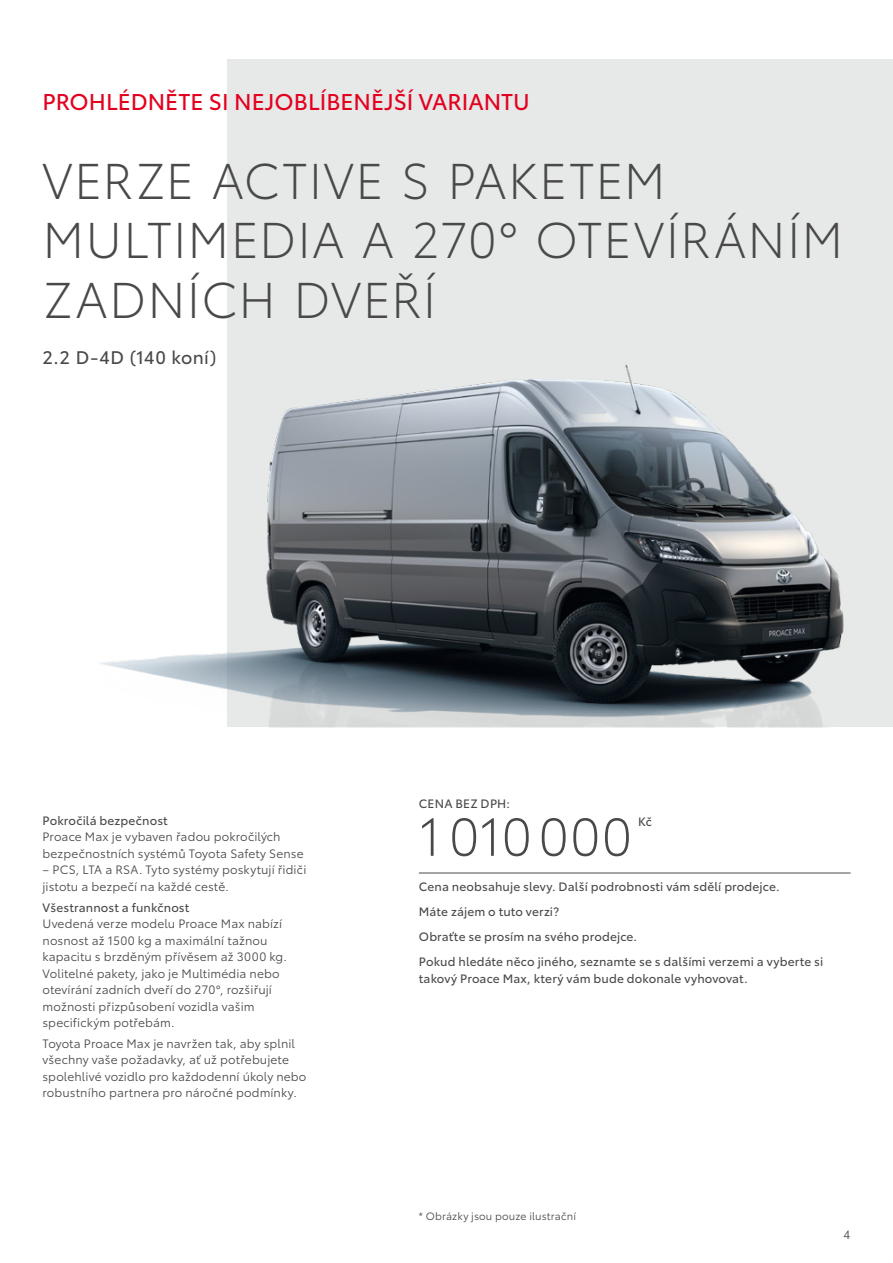
<style>
.page{position:relative;width:893px;height:1263px;background:#fff}
.page>*{position:absolute;margin:0;border:0;box-sizing:border-box;transform-origin:0 0}
.t1{font:300 52.5px "Toyota Type";letter-spacing:.025em;color:#494948}
.t2{font:300 49.5px/59.4px "Toyota Type";letter-spacing:.02em;color:#494948}
.t3{font:22.5px "Toyota Type";color:#e3001f}
.t4{font:18px "Toyota Type";letter-spacing:.015em;color:#494948}
.t5{font:12px/16.5px "Toyota Type";letter-spacing:.01em;color:#494948}
.t6{font:12px/25px "Toyota Type";letter-spacing:.01em;color:#494948}
.t7{font:10.5px "Toyota Type";letter-spacing:.015em;color:#494948}
</style>
<div class="page">
<div style="left:227px;top:60px;width:666px;height:667px;background:#e7e8e8"></div>
<img style="left:100px;top:364px;width:744px;height:363px">
<hr style="left:419px;top:873px;width:431px;height:1px;background:#494948">
<h3 class="t3" style="left:43px;top:86px;width:489px">PROHLÉDNĚTE SI NEJOBLÍBENĚJŠÍ VARIANTU</h3>
<h2 class="t2" style="left:43px;top:148px;width:802px">VERZE ACTIVE S PAKETEM<br>MULTIMEDIA A 270° OTEVÍRÁNÍM<br>ZADNÍCH DVEŘÍ</h2>
<h3 class="t4" style="left:43px;top:344px;width:176px">2.2 D-4D (140 koní)</h3>
<p class="t6" style="left:43px;top:807px;width:127px">Pokročilá bezpečnost</p>
<p class="t5" style="left:43px;top:828px;width:263px">Proace Max je vybaven řadou pokročilých bezpečnostních systémů Toyota Safety Sense</p>
<p class="t5" style="left:43px;top:861px;width:265px">– PCS, LTA a RSA. Tyto systémy poskytují řidiči jistotu a bezpečí na každé cestě.</p>
<p class="t6" style="left:43px;top:894px;width:148px">Všestrannost a funkčnost</p>
<p class="t5" style="left:43px;top:915px;width:246px">Uvedená verze modelu Proace Max nabízí nosnost až 1500 kg a maximální tažnou kapacitu s brzděným přívěsem až 3000 kg.<br>Volitelné pakety, jako je Multimédia nebo otevírání zadních dveří do 270°, rozšiřují možnosti přizpůsobení vozidla vašim specifickým potřebám.</p>
<p class="t5" style="left:43px;top:1034px;width:265px">Toyota Proace Max je navržen tak, aby splnil všechny vaše požadavky, ať už potřebujete spolehlivé vozidlo pro každodenní úkoly nebo robustního partnera pro náročné podmínky.</p>
<p class="t6" style="left:419px;top:790px;width:93px">CENA BEZ DPH:</p>
<h1 class="t1" style="left:419px;top:799px;width:215px">1010000</h1>
<p class="t6" style="left:638px;top:808px;width:15px">Kč</p>
<p class="t6" style="left:419px;top:874px;width:406px">Cena neobsahuje slevy. Další podrobnosti vám sdělí prodejce.<br>Máte zájem o tuto verzi?<br>Obraťte se prosím na svého prodejce.<br>Pokud hledáte něco jiného, seznamte se s dalšími verzemi a vyberte si</p>
<p class="t6" style="left:419px;top:965px;width:330px">takový Proace Max, který vám bude dokonale vyhovovat.</p>
<p class="t7" style="left:419px;top:1209px;width:159px">* Obrázky jsou pouze ilustrační</p>
<p class="t5" style="left:843px;top:1225px;width:8px">4</p>
</div>
